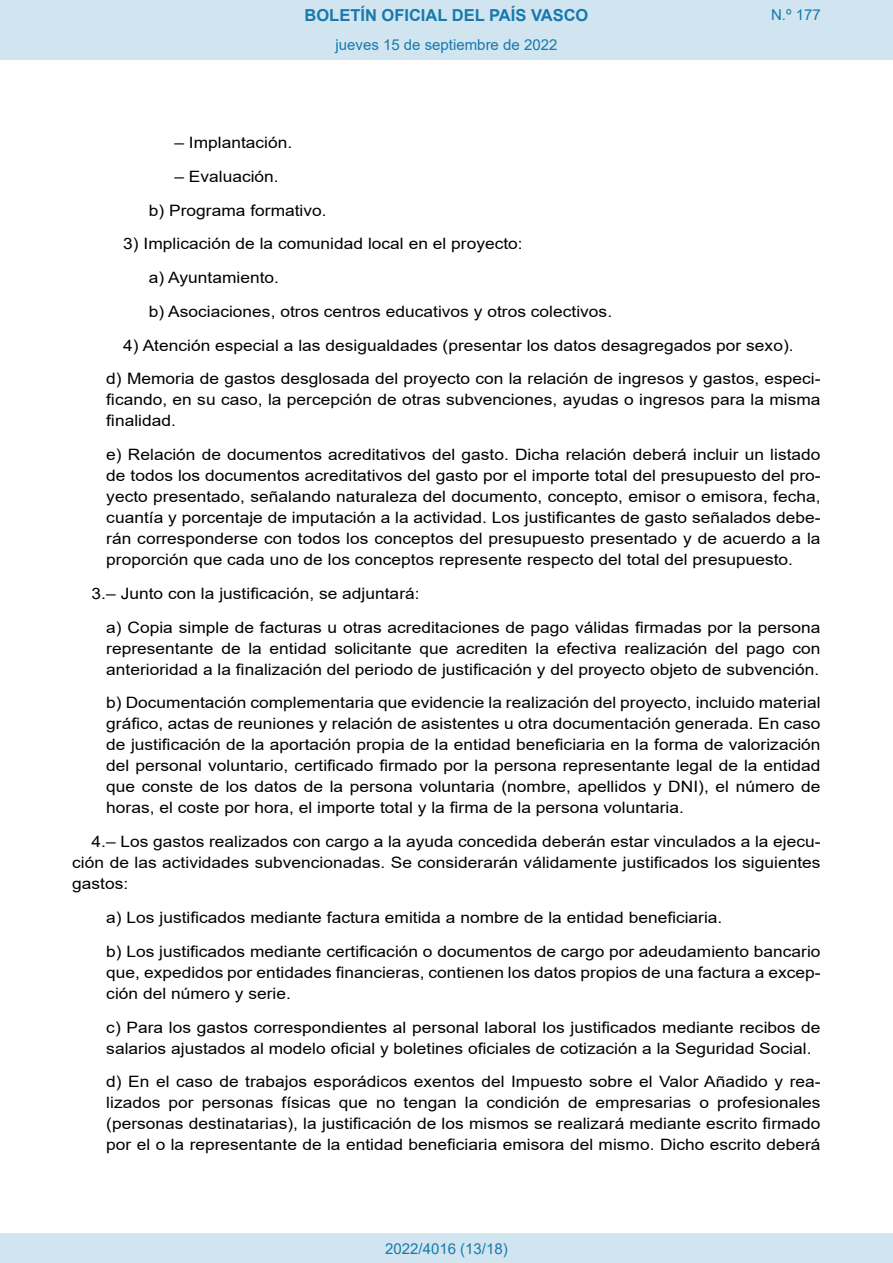
<style>
.page{position:relative;width:893px;height:1263px;background:#fff}
.page>*{position:absolute;margin:0;border:0;box-sizing:border-box;transform-origin:0 0}
.t1{font:700 16.5px "Arial";color:#1879ad}
.BOPVDetalle1{font:15.6px/21px "Arial";color:#000;text-align:justify;scale:1.11 1}
.BOPVDetalle{font:15.6px/21px "Arial";color:#000;text-align:justify;scale:1.11 1}
.BOPVDetalle2{font:15.6px "Arial";color:#000;scale:1.11 1}
.BOPVDetalle3{font:15.6px "Arial";color:#000;scale:1.11 1}
.BOPVDetalle4{font:15.6px "Arial";color:#000;scale:1.11 1}
.Paginacion_Centro{font:15px "Arial";color:#1879ad}
</style>
<div class="page">
<div style="left:0;top:0;width:893px;height:60px;background:#d0e5f0"></div>
<div style="left:0;top:1233px;width:893px;height:30px;background:#d0e5f0"></div>
<p class="t1" style="left:305px;top:3px;width:285px">BOLETÍN OFICIAL DEL PAÍS VASCO</p>
<p class="Paginacion_Centro" style="left:336px;top:35px;width:223px">jueves 15 de septiembre de 2022</p>
<p class="Paginacion_Centro" style="left:771px;top:5px;width:51px">N.º 177</p>
<p class="BOPVDetalle4" style="left:174px;top:132px;width:108px">– Implantación.</p>
<p class="BOPVDetalle4" style="left:174px;top:166px;width:96px">– Evaluación.</p>
<p class="BOPVDetalle3" style="left:149px;top:199px;width:162px">b) Programa formativo.</p>
<p class="BOPVDetalle2" style="left:123px;top:233px;width:361px">3) Implicación de la comunidad local en el proyecto:</p>
<p class="BOPVDetalle3" style="left:149px;top:267px;width:119px">a) Ayuntamiento.</p>
<p class="BOPVDetalle3" style="left:149px;top:301px;width:419px">b) Asociaciones, otros centros educativos y otros colectivos.</p>
<p class="BOPVDetalle2" style="left:123px;top:334px;width:605px">4) Atención especial a las desigualdades (presentar los datos desagregados por sexo).</p>
<p class="BOPVDetalle1" style="left:106px;top:368px;width:645px">d) Memoria de gastos desglosada del proyecto con la relación de ingresos y gastos, especi&shy;ficando, en su caso, la percepción de otras subvenciones, ayudas o ingresos para la misma finalidad.</p>
<p class="BOPVDetalle1" style="left:106px;top:444px;width:645px">e) Relación de documentos acreditativos del gasto. Dicha relación deberá incluir un listado de todos los documentos acreditativos del gasto por el importe total del presupuesto del pro&shy;yecto presentado, señalando naturaleza del documento, concepto, emisor o emisora, fecha, cuantía y porcentaje de imputación a la actividad. Los justificantes de gasto señalados debe&shy;rán corresponderse con todos los conceptos del presupuesto presentado y de acuerdo a la proporción que cada uno de los conceptos represente respecto del total del presupuesto.</p>
<p class="BOPVDetalle" style="left:92px;top:583px;width:297px">3.– Junto con la justificación, se adjuntará:</p>
<p class="BOPVDetalle1" style="left:106px;top:617px;width:645px">a) Copia simple de facturas u otras acreditaciones de pago válidas firmadas por la persona representante de la entidad solicitante que acrediten la efectiva realización del pago con anterioridad a la finalización del periodo de justificación y del proyecto objeto de subvención.</p>
<p class="BOPVDetalle1" style="left:106px;top:692px;width:645px">b) Documentación complementaria que evidencie la realización del proyecto, incluido material gráfico, actas de reuniones y relación de asistentes u otra documentación generada. En caso de justificación de la aportación propia de la entidad beneficiaria en la forma de valorización del personal voluntario, certificado firmado por la persona representante legal de la entidad que conste de los datos de la persona voluntaria (nombre, apellidos y DNI), el número de horas, el coste por hora, el importe total y la firma de la persona voluntaria.</p>
<p class="BOPVDetalle" style="left:72px;top:831px;width:676px;text-indent:19px">4.– Los gastos realizados con cargo a la ayuda concedida deberán estar vinculados a la ejecu&shy;ción de las actividades subvencionadas. Se considerarán válidamente justificados los siguientes gastos:</p>
<p class="BOPVDetalle1" style="left:106px;top:907px;width:557px">a) Los justificados mediante factura emitida a nombre de la entidad beneficiaria.</p>
<p class="BOPVDetalle1" style="left:106px;top:941px;width:645px">b) Los justificados mediante certificación o documentos de cargo por adeudamiento bancario que, expedidos por entidades financieras, contienen los datos propios de una factura a excep&shy;ción del número y serie.</p>
<p class="BOPVDetalle1" style="left:106px;top:1016px;width:645px">c) Para los gastos correspondientes al personal laboral los justificados mediante recibos de salarios ajustados al modelo oficial y boletines oficiales de cotización a la Seguridad Social.</p>
<p class="BOPVDetalle1" style="left:106px;top:1071px;width:645px">d) En el caso de trabajos esporádicos exentos del Impuesto sobre el Valor Añadido y rea&shy;lizados por personas físicas que no tengan la condición de empresarias o profesionales (personas destinatarias), la justificación de los mismos se realizará mediante escrito firmado por el o la representante de la entidad beneficiaria emisora del mismo. Dicho escrito deberá</p>
<p class="Paginacion_Centro" style="left:385px;top:1238px;width:124px">2022/4016 (13/18)</p>
</div>
